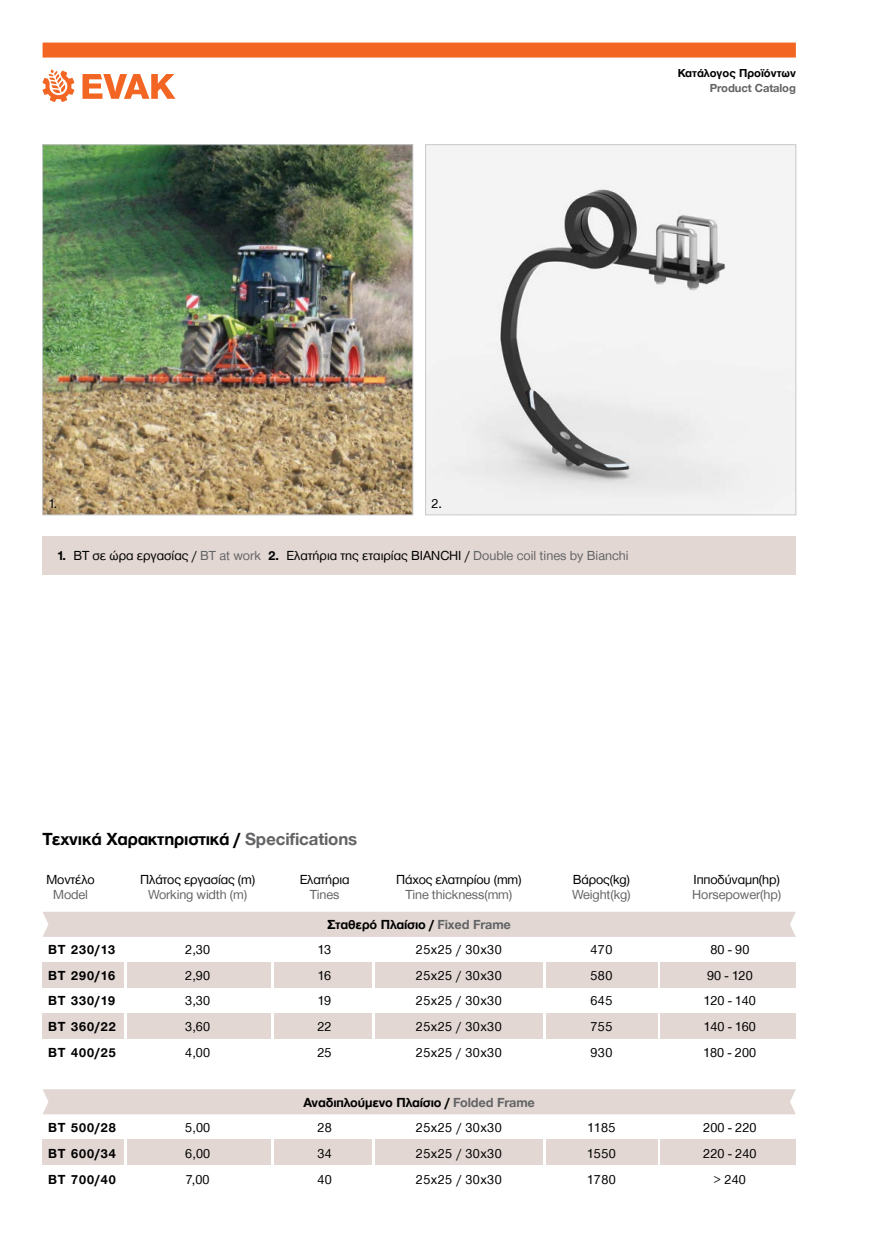
<style>
.page{position:relative;width:881px;height:1234px;background:#fff}
.page>*{position:absolute;margin:0;border:0;box-sizing:border-box;transform-origin:0 0}
.t1{font:700 18px "CF Helvetica";letter-spacing:-.01em;color:#000}
.t2{font:13.5px/25.5px "CF Helvetica";color:#000;text-align:justify}
.t3{font:700 13.5px/25.5px "CF Helvetica";letter-spacing:-.01em;color:#000;text-align:justify}
.t4{font:13.5px "CF Helvetica";letter-spacing:-.01em;color:#636466}
.t5{font:700 12px "CF Helvetica";color:#000}
.t6{font:700 12px "CF Helvetica";letter-spacing:-.01em;color:#636466}
.s1{font-weight:700}
.s2{color:#636466}
</style>
<div class="page">
<svg style="left:42px;top:69px;width:133px;height:33px"></svg>
<div style="left:43px;top:43px;width:752px;height:15px;background:#f26522"></div>
<div style="left:545px;top:962px;width:112px;height:25px;background:#e2d7d3"></div>
<div style="left:43px;top:962px;width:81px;height:25px;background:#e2d7d3"></div>
<div style="left:127px;top:962px;width:143px;height:25px;background:#e2d7d3"></div>
<div style="left:660px;top:962px;width:135px;height:25px;background:#e2d7d3"></div>
<div style="left:375px;top:962px;width:167px;height:25px;background:#e2d7d3"></div>
<div style="left:274px;top:962px;width:98px;height:25px;background:#e2d7d3"></div>
<div style="left:545px;top:1012px;width:112px;height:25px;background:#e2d7d3"></div>
<div style="left:43px;top:1012px;width:81px;height:25px;background:#e2d7d3"></div>
<div style="left:127px;top:1012px;width:143px;height:25px;background:#e2d7d3"></div>
<div style="left:660px;top:1012px;width:135px;height:25px;background:#e2d7d3"></div>
<div style="left:375px;top:1012px;width:167px;height:25px;background:#e2d7d3"></div>
<div style="left:274px;top:1012px;width:98px;height:25px;background:#e2d7d3"></div>
<div style="left:43px;top:912px;width:752px;height:24px;background:#e2d7d3"></div>
<div style="left:545px;top:1139px;width:112px;height:25px;background:#e2d7d3"></div>
<div style="left:43px;top:1139px;width:81px;height:25px;background:#e2d7d3"></div>
<div style="left:127px;top:1139px;width:143px;height:25px;background:#e2d7d3"></div>
<div style="left:660px;top:1139px;width:135px;height:25px;background:#e2d7d3"></div>
<div style="left:375px;top:1139px;width:167px;height:25px;background:#e2d7d3"></div>
<div style="left:274px;top:1139px;width:98px;height:25px;background:#e2d7d3"></div>
<div style="left:43px;top:1089px;width:752px;height:25px;background:#e2d7d3"></div>
<img style="left:44px;top:146px;width:367px;height:367px">
<div style="left:42px;top:144px;width:371px;height:371px;border:1px solid #c7c8ca"></div>
<img style="left:427px;top:146px;width:366px;height:367px">
<div style="left:425px;top:144px;width:370px;height:371px;border:1px solid #c7c8ca"></div>
<div style="left:42px;top:536px;width:753px;height:39px;background:#e2d7d3"></div>
<p class="t5" style="left:677px;top:67px;width:120px">Κατάλογος Προϊόντων</p>
<p class="t6" style="left:709px;top:82px;width:88px">Product Catalog</p>
<p class="t2" style="left:49px;top:490px;width:10px">1.</p>
<p class="t2" style="left:431px;top:490px;width:12px">2.</p>
<p class="t2" style="left:57px;top:543px;width:573px"><span class="s1">1.</span> BT σε ώρα εργασίας / <span class="s2">BT at work</span> <span class="s1">2.</span> Ελατήρια της εταιρίας BIANCHI / <span class="s2">Double coil tines by Bianchi</span></p>
<h1 class="t1" style="left:43px;top:829px;width:316px">Τεχνικά Χαρακτηριστικά / <span class="s2">Specifications</span></h1>
<p class="t2" style="left:46px;top:866px;width:50px">Mοντέλο</p>
<p class="t4" style="left:53px;top:887px;width:36px">Model</p>
<p class="t2" style="left:140px;top:866px;width:116px">Πλάτος εργασίας (m)</p>
<p class="t4" style="left:148px;top:887px;width:100px">Working width (m)</p>
<p class="t2" style="left:299px;top:866px;width:51px">Ελατήρια</p>
<p class="t4" style="left:309px;top:887px;width:31px">Tines</p>
<p class="t2" style="left:396px;top:866px;width:127px">Πάχος ελατηρίου (mm)</p>
<p class="t4" style="left:405px;top:887px;width:108px">Tine thickness(mm)</p>
<p class="t3" style="left:327px;top:911px;width:185px">Σταθερό Πλαίσιο / <span class="s2">Fixed Frame</span></p>
<p class="t2" style="left:572px;top:866px;width:59px">Βάρος(kg)</p>
<p class="t4" style="left:572px;top:887px;width:60px">Weight(kg)</p>
<p class="t2" style="left:693px;top:866px;width:88px">Ιπποδύναμη(hp)</p>
<p class="t4" style="left:692px;top:887px;width:90px">Horsepower(hp)</p>
<p class="t2" style="left:185px;top:936px;width:26px">2,30<br>2,90<br>3,30<br>3,60<br>4,00</p>
<p class="t2" style="left:317px;top:936px;width:16px">13<br>16<br>19<br>22<br>25</p>
<p class="t2" style="left:703px;top:936px;width:54px;text-align:center">80 - 90<br>90 - 120<br>120 - 140<br>140 - 160<br>180 - 200</p>
<p class="t3" style="left:48px;top:936px;width:69px">BT 230/13<br>BT 290/16<br>BT 330/19<br>BT 360/22<br>ΒΤ 400/25</p>
<p class="t2" style="left:416px;top:936px;width:87px">25x25 / 30x30<br>25x25 / 30x30<br>25x25 / 30x30<br>25x25 / 30x30<br>25x25 / 30x30</p>
<p class="t2" style="left:590px;top:936px;width:23px">470<br>580<br>645<br>755<br>930</p>
<p class="t3" style="left:303px;top:1089px;width:233px">Αναδιπλούμενο Πλαίσιο / <span class="s2">Folded Frame</span></p>
<p class="t2" style="left:185px;top:1113px;width:26px;line-height:26.1px">5,00<br>6,00<br>7,00</p>
<p class="t2" style="left:317px;top:1113px;width:16px;line-height:26.1px">28<br>34<br>40</p>
<p class="t2" style="left:703px;top:1113px;width:55px;line-height:26.1px;text-align:center">200 - 220<br>220 - 240 &gt; 240</p>
<p class="t3" style="left:48px;top:1113px;width:69px;line-height:26.1px">BT 500/28<br>BT 600/34<br>BT 700/40</p>
<p class="t2" style="left:416px;top:1113px;width:87px;line-height:26.1px">25x25 / 30x30<br>25x25 / 30x30<br>25x25 / 30x30</p>
<p class="t2" style="left:587px;top:1113px;width:30px;line-height:26.1px">1185<br>1550<br>1780</p>
</div>
